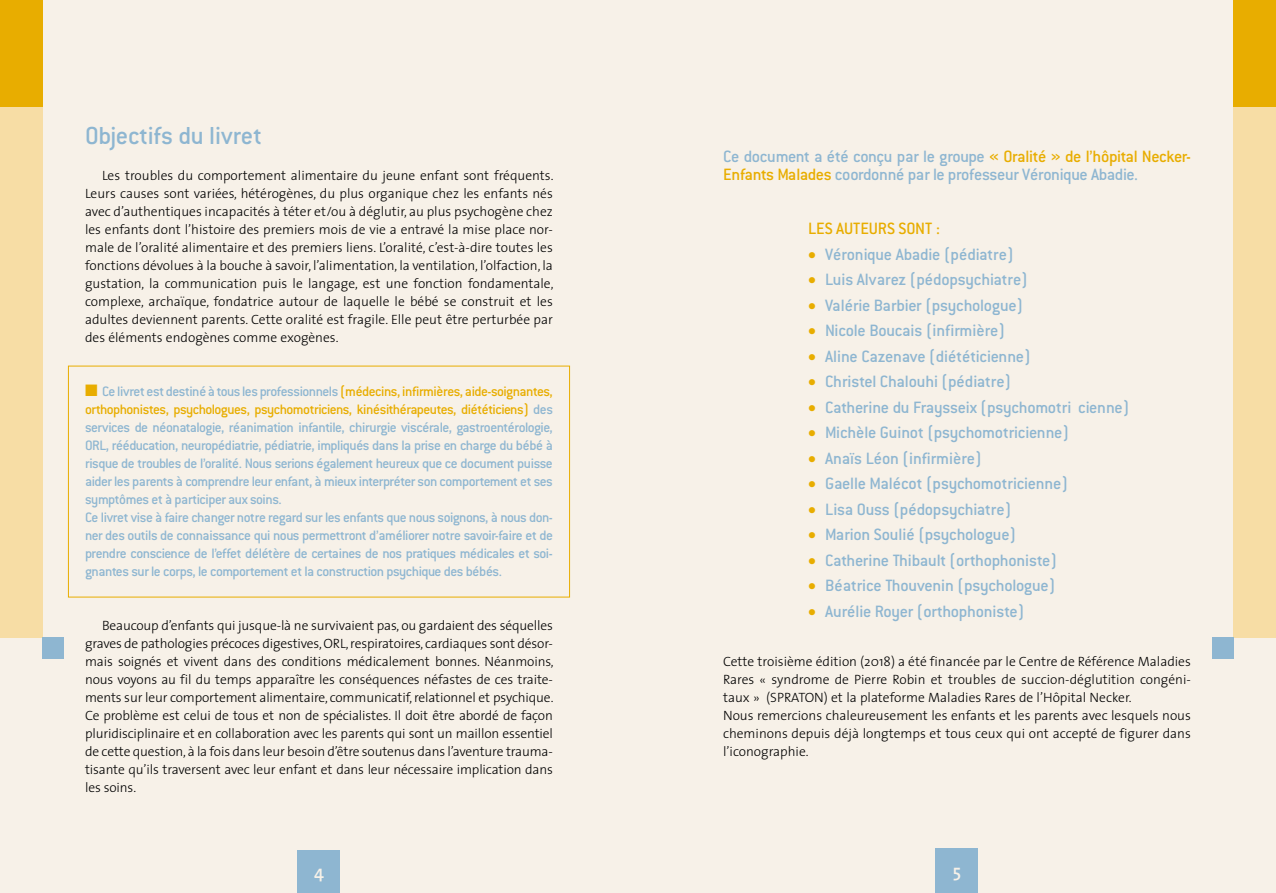
<style>
.page{position:relative;width:1276px;height:893px;background:#fff}
.page>*{position:absolute;margin:0;border:0;box-sizing:border-box;transform-origin:0 0}
.t1{font:500 27px "Conduit ITC";color:#8eb6d1}
.t2{font:500 18px/18px "Conduit ITC";letter-spacing:-.015em;color:#8eb6d1}
.t3{font:500 18px "Conduit ITC";color:#e8ad00}
.t4{font:600 18px "The Sans";color:#f7f1e8}
.t5{font:500 15px/18px "Conduit ITC";letter-spacing:-.035em;color:#8eb6d1}
.t6{font:300 13.5px/18px "The Sans";color:#000;text-align:justify}
.s1{color:#e8ad00}
</style>
<div class="page">
<div style="left:0;top:0;width:638px;height:893px;background:#f7f1e8"></div>
<div style="left:0;top:0;width:43px;height:638px;background:#f7dda5"></div>
<div style="left:0;top:0;width:43px;height:106px;background:#e8ad00"></div>
<div style="left:43px;top:638px;width:21px;height:21px;background:#8eb6d1"></div>
<div style="left:298px;top:850px;width:42px;height:43px;background:#8eb6d1"></div>
<div style="left:638px;top:0;width:638px;height:893px;background:#f7f1e8"></div>
<div style="left:935px;top:849px;width:43px;height:44px;background:#8eb6d1"></div>
<div style="left:1233px;top:0;width:43px;height:638px;background:#f7dda5"></div>
<div style="left:1233px;top:0;width:43px;height:106px;background:#e8ad00"></div>
<div style="left:1212px;top:638px;width:21px;height:21px;background:#8eb6d1"></div>
<div style="left:68px;top:366px;width:502px;height:231px;border:1px solid #e8ad00"></div>
<h1 class="t1" style="left:85px;top:120px;width:178px">Objectifs du livret</h1>
<p class="t6" style="left:85px;top:166px;width:470px;text-indent:17px">Les troubles du comportement alimentaire du jeune enfant sont fréquents.<br>Leurs causes sont variées, hétérogènes, du plus organique chez les enfants nés avec d’authentiques incapacités à téter et/ou à déglutir, au plus psychogène chez les enfants dont l’histoire des premiers mois de vie a entravé la mise place nor&shy;male de l’oralité alimentaire et des premiers liens. L’oralité, c’est-à-dire toutes les fonctions dévolues à la bouche à savoir, l’alimentation, la ventilation, l’olfaction, la gustation, la communication puis le langage, est une fonction fondamentale, complexe, archaïque, fondatrice autour de laquelle le bébé se construit et les adultes deviennent parents. Cette oralité est fragile. Elle peut être perturbée par des éléments endogènes comme exogènes.</p>
<p class="t5" style="left:85px;top:382px;width:469px"><span class="s1">■</span> Ce livret est destiné à tous les professionnels <span class="s1">(médecins, infirmières, aide-soignantes, orthophonistes, psychologues, psychomotriciens, kinésithérapeutes, diététiciens)</span> des services de néonatalogie, réanimation infantile, chirurgie viscérale, gastroentérologie, ORL, rééducation, neuropédiatrie, pédiatrie, impliqués dans la prise en charge du bébé à risque de troubles de l’oralité. Nous serions également heureux que ce document puisse aider les parents à comprendre leur enfant, à mieux interpréter son comportement et ses symptômes et à participer aux soins.<br>Ce livret vise à faire changer notre regard sur les enfants que nous soignons, à nous don&shy;ner des outils de connaissance qui nous permettront d’améliorer notre savoir-faire et de prendre conscience de l’effet délétère de certaines de nos pratiques médicales et soi&shy;gnantes sur le corps, le comportement et la construction psychique des bébés.</p>
<p class="t6" style="left:85px;top:616px;width:470px;text-indent:17px">Beaucoup d’enfants qui jusque-là ne survivaient pas, ou gardaient des séquelles graves de pathologies précoces digestives, ORL, respiratoires, cardiaques sont désor&shy;mais soignés et vivent dans des conditions médicalement bonnes. Néanmoins, nous voyons au fil du temps apparaître les conséquences néfastes de ces traite&shy;ments sur leur comportement alimentaire, communicatif, relationnel et psychique.<br>Ce problème est celui de tous et non de spécialistes. Il doit être abordé de façon pluridisciplinaire et en collaboration avec les parents qui sont un maillon essentiel de cette question, à la fois dans leur besoin d’être soutenus dans l’aventure trauma&shy;tisante qu’ils traversent avec leur enfant et dans leur nécessaire implication dans les soins.</p>
<h2 class="t2" style="left:723px;top:147px;width:469px">Ce document a été conçu par le groupe <span class="s1">« Oralité » de l’hôpital Necker-<br>Enfants Malades</span> coordonné par le professeur Véronique Abadie.</h2>
<h2 class="t3" style="left:808px;top:218px;width:133px">LES AUTEURS SONT :</h2>
<h2 class="t2" style="left:808px;top:245px;width:207px"><span class="s1">●</span> Véronique Abadie (pédiatre)</h2>
<h2 class="t2" style="left:808px;top:270px;width:221px"><span class="s1">●</span> Luis Alvarez (pédopsychiatre)</h2>
<h2 class="t2" style="left:808px;top:296px;width:216px"><span class="s1">●</span> Valérie Barbier (psychologue)</h2>
<h2 class="t2" style="left:808px;top:321px;width:198px"><span class="s1">●</span> Nicole Boucais (infirmière)</h2>
<h2 class="t2" style="left:808px;top:347px;width:224px"><span class="s1">●</span> Aline Cazenave (diététicienne)</h2>
<h2 class="t2" style="left:808px;top:372px;width:204px"><span class="s1">●</span> Christel Chalouhi (pédiatre)</h2>
<h2 class="t2" style="left:808px;top:398px;width:323px"><span class="s1">●</span> Catherine du Fraysseix (psychomotri cienne)</h2>
<h2 class="t2" style="left:808px;top:423px;width:262px"><span class="s1">●</span> Michèle Guinot (psychomotricienne)</h2>
<h2 class="t2" style="left:808px;top:449px;width:175px"><span class="s1">●</span> Anaïs Léon (infirmière)</h2>
<h2 class="t2" style="left:808px;top:474px;width:261px"><span class="s1">●</span> Gaelle Malécot (psychomotricienne)</h2>
<h2 class="t2" style="left:808px;top:500px;width:204px"><span class="s1">●</span> Lisa Ouss (pédopsychiatre)</h2>
<h2 class="t2" style="left:808px;top:525px;width:209px"><span class="s1">●</span> Marion Soulié (psychologue)</h2>
<h2 class="t2" style="left:808px;top:551px;width:250px"><span class="s1">●</span> Catherine Thibault (orthophoniste)</h2>
<h2 class="t2" style="left:808px;top:576px;width:249px"><span class="s1">●</span> Béatrice Thouvenin (psychologue)</h2>
<h2 class="t2" style="left:808px;top:602px;width:218px"><span class="s1">●</span> Aurélie Royer (orthophoniste)</h2>
<p class="t6" style="left:723px;top:652px;width:469px;text-align:left">Cette troisième édition (2018) a été financée par le Centre de Référence Maladies Rares « syndrome de Pierre Robin et troubles de succion-déglutition congéni&shy;taux » (SPRATON) et la plateforme Maladies Rares de l’Hôpital Necker.<br>Nous remercions chaleureusement les enfants et les parents avec lesquels nous cheminons depuis déjà longtemps et tous ceux qui ont accepté de figurer dans l’iconographie.</p>
<h2 class="t4" style="left:314px;top:857px;width:11px">4</h2>
<h2 class="t4" style="left:952px;top:856px;width:10px">5</h2>
</div>
